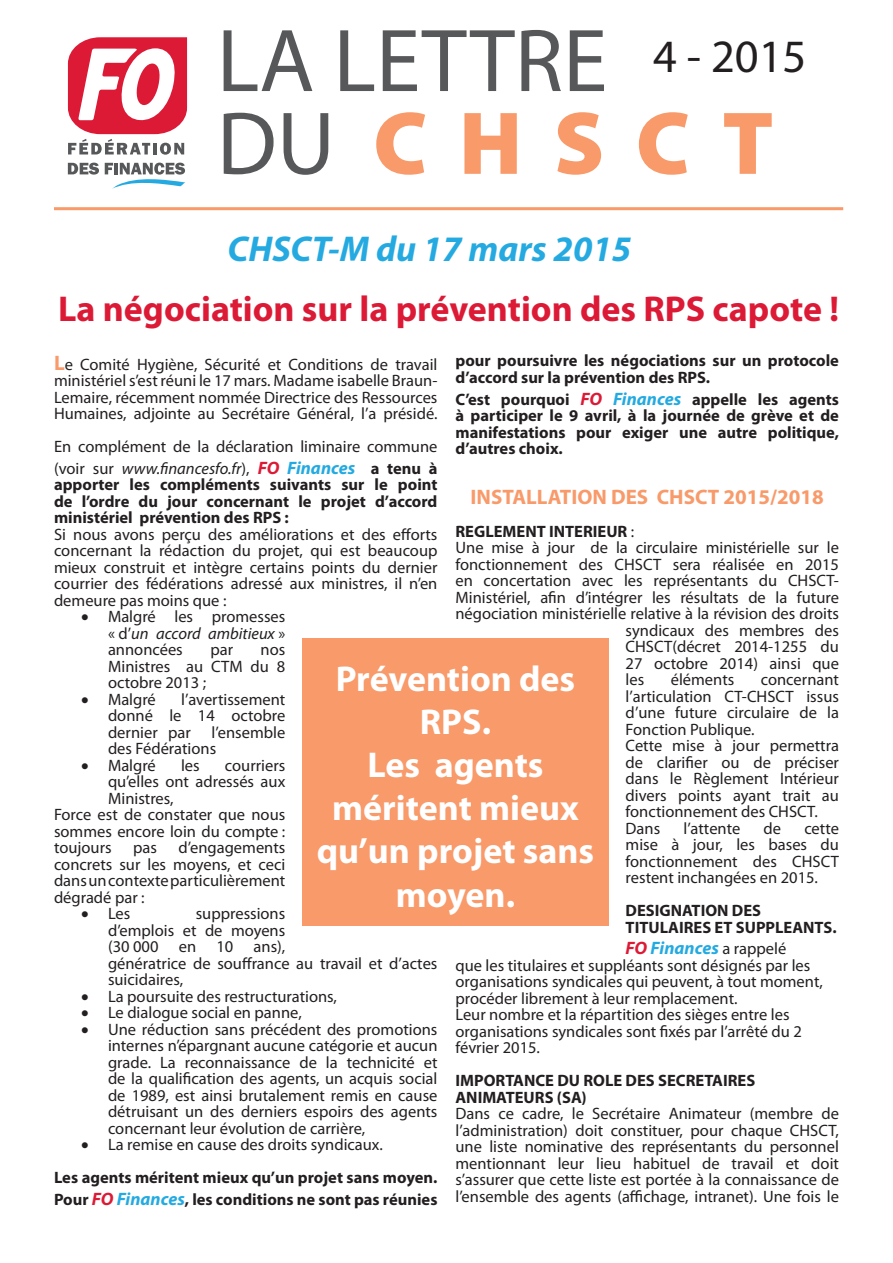
<style>
.page{position:relative;width:893px;height:1263px;background:#fff}
.page>*{position:absolute;margin:0;border:0;box-sizing:border-box;transform-origin:0 0}
.t1{font:90px "Myriad Pro";color:#57585a}
.t2{font:900 90px "Myriad Pro";letter-spacing:.35em;color:#f89a6a}
.t3{font:46.5px "Myriad Pro";color:#231f20}
.t4{font:700 36px/43.2px "Myriad Pro";color:#fff;text-align:center}
.Sans_interligne{font:700 36px "Myriad Pro";color:#dc1a36}
.Sans_interligne-2{font:italic 700 36px "Myriad Pro";color:#24aae1}
.Sans_interligne-3{font:700 21px "Myriad Pro";color:#f89a6a}
.Sans_interligne-4{font:italic 700 18px "Myriad Pro";color:#24aae1}
.Sans_interligne-5{font:16.5px/16.5px "Myriad Pro";color:#231f20;text-align:justify}
.Sans_interligne-6{font:700 16.5px/16.5px "Myriad Pro";color:#231f20}
.s1{font-weight:400;color:#57585a}
.s2{font-weight:700;font-size:21px;color:#f89a6a}
.s3{font-style:italic}
.s4{font-weight:700;font-style:italic;font-size:18px;color:#dc1a36}
.s5{font-weight:700;font-style:italic;font-size:18px;color:#24aae1}
.s6{font-weight:700}
.s7{font-style:italic;font-size:18px;color:#dc1a36}
.s8{font-style:italic;font-size:18px;color:#24aae1}
.s9{font-weight:400}
.s10{color:#dc1a36}
.s11{font-weight:400;font-style:normal;font-size:16.5px;color:#231f20}
</style>
<div class="page">
<hr style="left:54px;top:207px;width:789px;height:3px;background:#f89a6a">
<svg style="left:68px;top:37px;width:119px;height:118px"></svg>
<svg style="left:68px;top:163px;width:31px;height:12px"></svg>
<svg style="left:105px;top:163px;width:81px;height:26px"></svg>
<div style="left:302px;top:638px;width:307px;height:287px;background:#f89a6a"></div>
<p class="t1" style="left:217px;top:5px;width:392px">LA LETTRE</p>
<p class="t3" style="left:653px;top:28px;width:155px">4 - 2015</p>
<p class="t2" style="left:217px;top:92px;width:558px"><span class="s1">DU</span> CHSCT</p>
<p class="Sans_interligne-2" style="left:228px;top:226px;width:405px">CHSCT-M du 17 mars 2015</p>
<p class="Sans_interligne" style="left:58px;top:286px;width:783px">La négociation sur la prévention des RPS capote !</p>
<p class="Sans_interligne-5" style="left:54px;top:356px;width:385px"><span class="s2">L</span>e Comité Hygiène, Sécurité et Conditions de travail ministériel s’est réuni le 17 mars. Madame isabelle Braun-Lemaire, récemment nommée Directrice des Ressources Humaines, adjointe au Secrétaire Général, l’a présidé.</p>
<p class="Sans_interligne-5" style="left:54px;top:436px;width:385px;line-height:21.6px">En complément de la déclaration liminaire commune (voir sur <span class="s3">www.financesfo.fr</span>), <span class="s4">FO</span> <span class="s5">Finances</span> <span class="s6">a tenu à</span></p>
<p class="Sans_interligne-6" style="left:54px;top:476px;width:385px;text-align:justify">apporter les compléments suivants sur le point de l’ordre du jour concernant le projet d’accord ministériel prévention des RPS :</p>
<p class="Sans_interligne-5" style="left:54px;top:526px;width:385px">Si nous avons perçu des améliorations et des efforts concernant la rédaction du projet, qui est beaucoup mieux construit et intègre certains points du dernier courrier des fédérations adressé aux ministres, il n’en demeure pas moins que :</p>
<p class="Sans_interligne-5" style="left:108px;top:608px;width:179px;text-indent:-27px">• Malgré les promesses « d’<span class="s3">un accord ambitieux</span> » annoncées</p>
<p class="Sans_interligne-6" style="left:455px;top:352px;width:385px">pour poursuivre les négociations sur un protocole d’accord sur la prévention des RPS.</p>
<p class="Sans_interligne-6" style="left:455px;top:390px;width:385px;text-align:justify">C’est pourquoi <span class="s7">FO</span> <span class="s8">Finances</span> appelle les agents à participer le 9 avril, à la journée de grève et de manifestations pour exiger une autre politique, d’autres choix.</p>
<p class="Sans_interligne-3" style="left:471px;top:483px;width:355px">INSTALLATION DES CHSCT 2015/2018</p>
<p class="Sans_interligne-6" style="left:455px;top:522px;width:180px">REGLEMENT INTERIEUR <span class="s9">:</span></p>
<p class="Sans_interligne-5" style="left:455px;top:539px;width:385px">Une mise à jour de la circulaire ministérielle sur le</p>
<p class="Sans_interligne-5" style="left:455px;top:555px;width:385px">fonctionnement des CHSCT sera réalisée en 2015</p>
<p class="Sans_interligne-5" style="left:455px;top:572px;width:385px">en concertation avec les représentants du CHSCT-</p>
<p class="Sans_interligne-5" style="left:455px;top:588px;width:385px">Ministériel, afin d’intégrer les résultats de la future</p>
<p class="Sans_interligne-5" style="left:455px;top:605px;width:385px">négociation ministérielle relative à la révision des droits</p>
<p class="Sans_interligne-5" style="left:626px;top:621px;width:215px">syndicaux des membres des</p>
<p class="Sans_interligne-5" style="left:626px;top:638px;width:215px">CHSCT(décret 2014-1255 du</p>
<p class="Sans_interligne-5" style="left:626px;top:654px;width:215px">27 octobre 2014) ainsi que</p>
<p class="Sans_interligne-5" style="left:626px;top:671px;width:20px">les</p>
<p class="Sans_interligne-5" style="left:671px;top:671px;width:65px">éléments</p>
<p class="Sans_interligne-5" style="left:108px;top:641px;width:179px;text-indent:153px">nos Ministres au CTM du 8 octobre 2013 ;</p>
<p class="Sans_interligne-5" style="left:81px;top:691px;width:76px">• Malgré</p>
<p class="Sans_interligne-5" style="left:210px;top:641px;width:24px">par</p>
<p class="t4" style="left:317px;top:656px;width:279px">Prévention des<br>RPS.<br>Les agents méritent mieux qu’un projet sans moyen.</p>
<p class="Sans_interligne-5" style="left:626px;top:671px;width:215px;text-indent:135px">concernant l’articulation CT-CHSCT issus d’une future circulaire de la Fonction Publique.</p>
<p class="Sans_interligne-5" style="left:626px;top:737px;width:215px">Cette mise à jour permettra de clarifier ou de préciser dans le Règlement Intérieur divers points ayant trait au fonctionnement des CHSCT.</p>
<p class="Sans_interligne-5" style="left:626px;top:819px;width:36px">Dans</p>
<p class="Sans_interligne-5" style="left:683px;top:819px;width:58px">l’attente</p>
<p class="Sans_interligne-5" style="left:763px;top:819px;width:19px">de</p>
<p class="Sans_interligne-5" style="left:108px;top:691px;width:179px;text-indent:73px">l’avertissement donné le 14 octobre dernier par</p>
<p class="Sans_interligne-5" style="left:108px;top:724px;width:179px;text-indent:104px">l’ensemble des Fédérations</p>
<p class="Sans_interligne-5" style="left:81px;top:757px;width:76px">• Malgré</p>
<p class="Sans_interligne-5" style="left:181px;top:757px;width:20px">les</p>
<p class="Sans_interligne-5" style="left:108px;top:757px;width:179px;text-indent:117px">courriers qu’elles ont adressés aux Ministres,</p>
<p class="Sans_interligne-5" style="left:54px;top:806px;width:233px">Force est de constater que nous sommes encore loin du compte : toujours</p>
<p class="Sans_interligne-5" style="left:626px;top:819px;width:215px;text-indent:179px">cette mise à jour, les bases du fonctionnement des CHSCT restent inchangées en 2015.</p>
<p class="Sans_interligne-6" style="left:626px;top:902px;width:213px">DESIGNATION DES<br>TITULAIRES ET SUPPLEANTS.</p>
<p class="Sans_interligne-4" style="left:626px;top:936px;width:162px"><span class="s10">FO</span> Finances <span class="s11">a rappelé</span></p>
<p class="Sans_interligne-5" style="left:455px;top:957px;width:369px;text-align:left">que les titulaires et suppléants sont désignés par les organisations syndicales qui peuvent, à tout moment, procéder librement à leur remplacement.</p>
<p class="Sans_interligne-5" style="left:455px;top:1006px;width:348px;text-align:left">Leur nombre et la répartition des sièges entre les organisations syndicales sont fixés par l’arrêté du 2 février 2015.</p>
<p class="Sans_interligne-6" style="left:455px;top:1072px;width:301px">IMPORTANCE DU ROLE DES SECRETAIRES<br>ANIMATEURS (SA)</p>
<p class="Sans_interligne-5" style="left:455px;top:1105px;width:385px">Dans ce cadre, le Secrétaire Animateur (membre de l’administration) doit constituer, pour chaque CHSCT, une liste nominative des représentants du personnel mentionnant leur lieu habituel de travail et doit s’assurer que cette liste est portée à la connaissance de l’ensemble des agents (affichage, intranet). Une fois le</p>
<p class="Sans_interligne-5" style="left:54px;top:839px;width:233px;text-indent:125px">d’engagements concrets sur les moyens, et ceci dans un contexte particulièrement dégradé par :</p>
<p class="Sans_interligne-5" style="left:81px;top:905px;width:51px">• Les</p>
<p class="Sans_interligne-5" style="left:133px;top:839px;width:25px">pas</p>
<p class="Sans_interligne-5" style="left:108px;top:905px;width:331px;text-align:left;text-indent:88px">suppressions<br>d’emplois et de moyens<br>(30 000 en 10 ans),<br>génératrice de souffrance au travail et d’actes suicidaires,</p>
<p class="Sans_interligne-5" style="left:81px;top:988px;width:258px">• La poursuite des restructurations,</p>
<p class="Sans_interligne-5" style="left:81px;top:1004px;width:222px">• Le dialogue social en panne,</p>
<p class="Sans_interligne-5" style="left:108px;top:1021px;width:331px;text-indent:-27px">• Une réduction sans précédent des promotions internes n’épargnant aucune catégorie et aucun grade. La reconnaissance de la technicité et de la qualification des agents, un acquis social de 1989, est ainsi brutalement remis en cause détruisant un des derniers espoirs des agents concernant leur évolution de carrière,</p>
<p class="Sans_interligne-5" style="left:81px;top:1136px;width:303px">• La remise en cause des droits syndicaux.</p>
<p class="Sans_interligne-6" style="left:54px;top:1166px;width:385px;line-height:21.6px">Les agents méritent mieux qu’un projet sans moyen.<br>Pour <span class="s7">FO</span> <span class="s8">Finances</span>, les conditions ne sont pas réunies</p>
</div>
